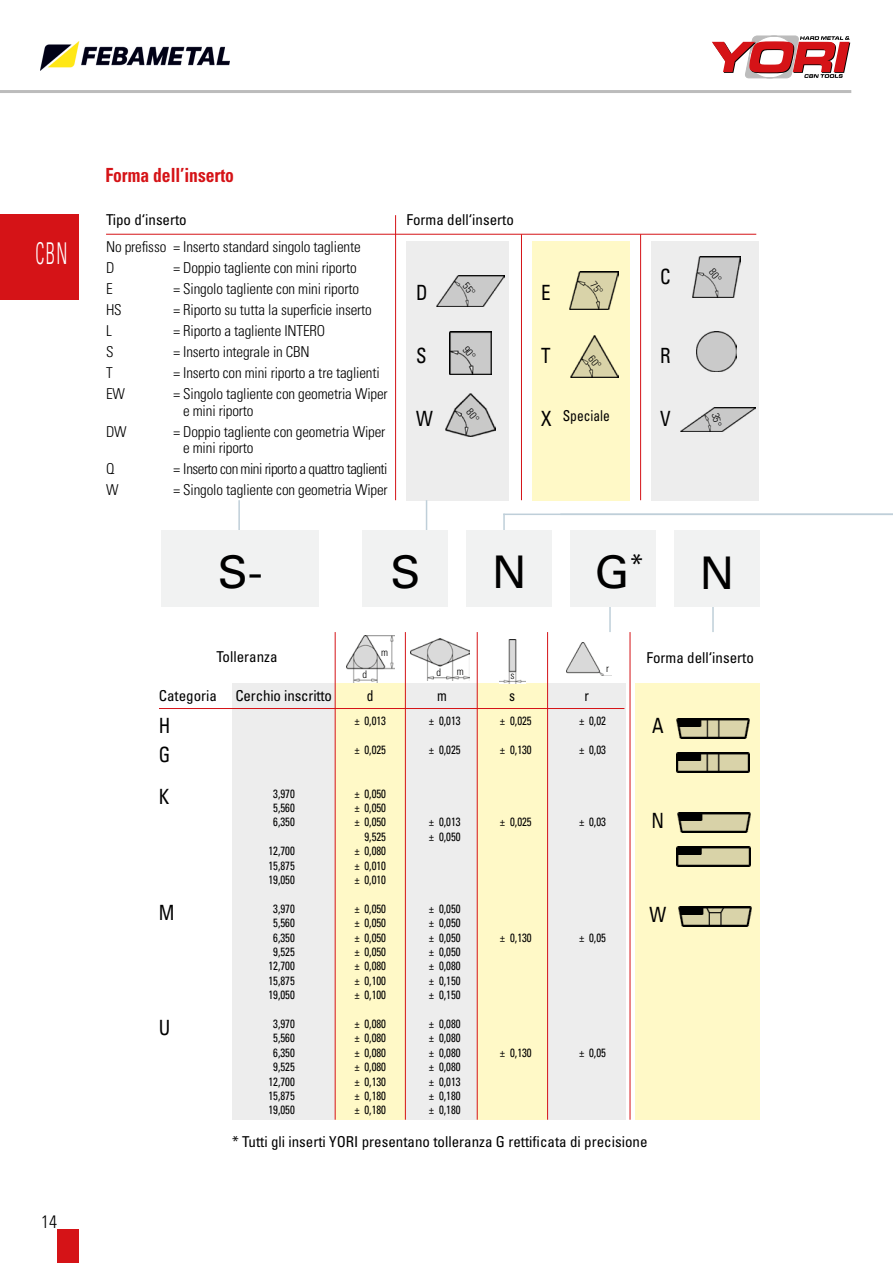
<style>
.page{position:relative;width:893px;height:1263px;background:#fff}
.page>*{position:absolute;margin:0;border:0;box-sizing:border-box;transform-origin:0 0}
.t1{font:45px "Univers";color:#000}
.t2{font:300 condensed 30px "Univers";color:#fff;scale:.6 1}
.t3{font:condensed 21px/42.5px "Univers";color:#000;scale:.9 1}
.t4{font:700 condensed 19.5px "Univers";color:#d51317;scale:.9 1}
.t5{font:300 condensed 18px "Univers";color:#000}
.t6{font:300 condensed 15px/21px "Univers";letter-spacing:-.01em;color:#000}
.t7{font:condensed 15px "Univers";color:#000}
.t8{font:condensed 15px "Univers";color:#000;scale:.9 1}
.t9{font:condensed 12px/14.4px "Univers";color:#000;text-align:justify;scale:.9 1}
.t10{font:300 condensed 10.5px "Univers";color:#000}
.s1{font-size:21px}
</style>
<div class="page">
<div style="left:406px;top:241px;width:103px;height:259px;background:#ededed"></div>
<div style="left:0;top:214px;width:78px;height:85px;background:#d51317"></div>
<div style="left:57px;top:1230px;width:21px;height:33px;background:#d51317"></div>
<hr style="left:503px;top:513px;width:390px;height:2px;background:#bfcfd9">
<hr style="left:712px;top:602px;width:2px;height:30px;background:#bfcfd9">
<hr style="left:609px;top:602px;width:2px;height:30px;background:#bfcfd9">
<div style="left:532px;top:241px;width:98px;height:259px;background:#fff9c7"></div>
<div style="left:652px;top:241px;width:107px;height:259px;background:#ededed"></div>
<hr style="left:395px;top:215px;width:1px;height:285px;background:#d51317">
<hr style="left:521px;top:234px;width:1px;height:266px;background:#d51317">
<img style="left:697px;top:332px;width:40px;height:40px">
<hr style="left:640px;top:234px;width:1px;height:266px;background:#d51317">
<img style="left:436px;top:275px;width:68px;height:31px">
<img style="left:449px;top:332px;width:42px;height:42px">
<img style="left:446px;top:394px;width:49px;height:42px">
<img style="left:680px;top:407px;width:75px;height:25px">
<img style="left:692px;top:257px;width:48px;height:40px">
<img style="left:570px;top:335px;width:49px;height:42px">
<img style="left:570px;top:272px;width:49px;height:38px">
<hr style="left:106px;top:234px;width:650px;height:1px;background:#d51317">
<hr style="left:238px;top:500px;width:2px;height:55px;background:#bfcfd9">
<hr style="left:426px;top:500px;width:1px;height:55px;background:#bfcfd9">
<hr style="left:503px;top:514px;width:2px;height:42px;background:#bfcfd9">
<div style="left:635px;top:683px;width:125px;height:437px;background:#fff9c7"></div>
<img style="left:678px;top:907px;width:73px;height:20px">
<div style="left:405px;top:683px;width:72px;height:437px;background:#ededed"></div>
<div style="left:477px;top:683px;width:71px;height:437px;background:#fff9c7"></div>
<div style="left:335px;top:683px;width:71px;height:437px;background:#fff9c7"></div>
<div style="left:548px;top:683px;width:78px;height:437px;background:#ededed"></div>
<div style="left:232px;top:683px;width:103px;height:437px;background:#ededed"></div>
<hr style="left:547px;top:632px;width:1px;height:488px;background:#d51317">
<hr style="left:477px;top:632px;width:1px;height:488px;background:#d51317">
<hr style="left:335px;top:632px;width:1px;height:488px;background:#d51317">
<hr style="left:405px;top:632px;width:1px;height:488px;background:#d51317">
<hr style="left:159px;top:708px;width:465px;height:1px;background:#d51317">
<img style="left:677px;top:812px;width:73px;height:20px">
<img style="left:677px;top:846px;width:73px;height:20px">
<img style="left:677px;top:718px;width:72px;height:20px">
<img style="left:677px;top:752px;width:72px;height:20px">
<div style="left:570px;top:530px;width:85px;height:76px;background:#f1f2f2"></div>
<div style="left:466px;top:530px;width:85px;height:76px;background:#f1f2f2"></div>
<div style="left:162px;top:530px;width:157px;height:76px;background:#f1f2f2"></div>
<div style="left:363px;top:530px;width:85px;height:76px;background:#f1f2f2"></div>
<img style="left:566px;top:643px;width:38px;height:32px">
<img style="left:410px;top:638px;width:59px;height:42px">
<div style="left:674px;top:530px;width:85px;height:76px;background:#f1f2f2"></div>
<hr style="left:630px;top:632px;width:1px;height:488px;background:#d51317">
<img style="left:347px;top:635px;width:47px;height:47px">
<img style="left:499px;top:639px;width:26px;height:44px">
<svg style="left:712px;top:36px;width:138px;height:42px"></svg>
<hr style="left:0;top:90px;width:851px;height:3px;background:#bcbcbc">
<img style="left:40px;top:41px;width:189px;height:30px">
<svg style="left:462px;top:282px;width:14px;height:11px"></svg>
<svg style="left:462px;top:345px;width:14px;height:12px"></svg>
<svg style="left:466px;top:408px;width:14px;height:12px"></svg>
<svg style="left:712px;top:412px;width:10px;height:14px"></svg>
<svg style="left:708px;top:268px;width:14px;height:12px"></svg>
<svg style="left:588px;top:355px;width:14px;height:11px"></svg>
<svg style="left:590px;top:281px;width:14px;height:12px"></svg>
<h2 class="t2" style="left:35px;top:236px;width:55px">CBN</h2>
<h3 class="t5" style="left:41px;top:1211px;width:17px">14</h3>
<h3 class="t4" style="left:105px;top:163px;width:144px">Forma dell’inserto</h3>
<p class="t7" style="left:106px;top:210px;width:82px">Tipo d‘inserto</p>
<p class="t6" style="left:106px;top:236px;width:62px">No prefisso<br>D<br>E<br>HS<br>L<br>S<br>T<br>EW</p>
<p class="t6" style="left:106px;top:421px;width:22px">DW</p>
<p class="t6" style="left:106px;top:458px;width:14px">Q<br>W</p>
<p class="t6" style="left:174px;top:236px;width:216px">= Inserto standard singolo tagliente<br>= Doppio tagliente con mini riporto<br>= Singolo tagliente con mini riporto<br>= Riporto su tutta la superficie inserto<br>= Riporto a tagliente INTERO<br>= Inserto integrale in CBN<br>= Inserto con mini riporto a tre taglienti = Singolo tagliente con geometria Wiper</p>
<p class="t6" style="left:174px;top:400px;width:213px;text-indent:10px">e mini riporto<br>= Doppio tagliente con geometria Wiper</p>
<p class="t6" style="left:174px;top:437px;width:216px;text-indent:10px">e mini riporto<br>= Inserto con mini riporto a quattro taglienti = Singolo tagliente con geometria Wiper</p>
<p class="t7" style="left:406px;top:210px;width:109px">Forma dell‘inserto</p>
<h3 class="t3" style="left:416px;top:271px;width:14px">D</h3>
<h3 class="t3" style="left:416px;top:334px;width:13px">S</h3>
<h3 class="t3" style="left:416px;top:397px;width:20px">W</h3>
<h3 class="t3" style="left:541px;top:270px;width:12px">E</h3>
<h3 class="t3" style="left:541px;top:333px;width:12px">T</h3>
<p class="t8" style="left:541px;top:406px;width:78px"><span class="s1">X</span> Speciale</p>
<h3 class="t3" style="left:660px;top:255px;width:13px">C</h3>
<h3 class="t3" style="left:660px;top:333px;width:13px">R</h3>
<h3 class="t3" style="left:660px;top:396px;width:13px">V</h3>
<h1 class="t1" style="left:218px;top:544px;width:46px">S-</h1>
<h1 class="t1" style="left:391px;top:544px;width:32px">S</h1>
<h1 class="t1" style="left:492px;top:544px;width:37px">N</h1>
<h1 class="t1" style="left:594px;top:544px;width:51px">G<sup>*</sup></h1>
<h1 class="t1" style="left:700px;top:545px;width:37px">N</h1>
<p class="t10" style="left:381px;top:646px;width:9px">m</p>
<p class="t7" style="left:216px;top:647px;width:63px">Tolleranza</p>
<p class="t7" style="left:646px;top:648px;width:109px">Forma dell‘inserto</p>
<p class="t7" style="left:159px;top:686px;width:175px">Categoria Cerchio inscritto</p>
<h3 class="t3" style="left:159px;top:704px;width:14px">H</h3>
<h3 class="t3" style="left:159px;top:732px;width:14px">G<br>K</h3>
<h3 class="t3" style="left:159px;top:890px;width:19px">M</h3>
<h3 class="t3" style="left:159px;top:1005px;width:14px">U</h3>
<p class="t9" style="left:273px;top:786px;width:25px">3,970<br>5,560<br>6,350</p>
<p class="t9" style="left:268px;top:843px;width:31px">12,700<br>15,875<br>19,050</p>
<p class="t9" style="left:268px;top:901px;width:31px;text-align:center">3,970<br>5,560<br>6,350<br>9,525<br>12,700<br>15,875<br>19,050</p>
<p class="t9" style="left:268px;top:1016px;width:31px;text-align:center">3,970<br>5,560<br>6,350<br>9,525<br>12,700<br>15,875<br>19,050</p>
<p class="t10" style="left:363px;top:668px;width:6px">d</p>
<p class="t10" style="left:436px;top:666px;width:6px">d</p>
<p class="t10" style="left:457px;top:665px;width:9px">m</p>
<p class="t10" style="left:510px;top:669px;width:6px">s</p>
<p class="t8" style="left:367px;top:686px;width:9px">d</p>
<p class="t8" style="left:437px;top:686px;width:12px">m</p>
<p class="t8" style="left:509px;top:686px;width:8px">s</p>
<p class="t8" style="left:584px;top:686px;width:6px">r</p>
<p class="t10" style="left:606px;top:662px;width:4px">r</p>
<p class="t9" style="left:354px;top:714px;width:37px">± 0,013</p>
<p class="t9" style="left:354px;top:742px;width:37px">± 0,025</p>
<p class="t9" style="left:354px;top:786px;width:37px;text-align:right">± 0,050 ± 0,050 ± 0,050<br>9,525<br>± 0,080 ± 0,010 ± 0,010</p>
<p class="t9" style="left:354px;top:901px;width:37px">± 0,050 ± 0,050 ± 0,050 ± 0,050 ± 0,080 ± 0,100 ± 0,100</p>
<p class="t9" style="left:354px;top:1016px;width:37px">± 0,080 ± 0,080 ± 0,080 ± 0,080 ± 0,130 ± 0,180 ± 0,180</p>
<p class="t9" style="left:429px;top:714px;width:37px">± 0,013</p>
<p class="t9" style="left:429px;top:742px;width:37px">± 0,025</p>
<p class="t9" style="left:429px;top:814px;width:37px">± 0,013 ± 0,050</p>
<p class="t9" style="left:429px;top:901px;width:37px">± 0,050 ± 0,050 ± 0,050 ± 0,050 ± 0,080 ± 0,150 ± 0,150</p>
<p class="t9" style="left:429px;top:1016px;width:37px">± 0,080 ± 0,080 ± 0,080 ± 0,080 ± 0,013 ± 0,180 ± 0,180</p>
<p class="t9" style="left:500px;top:714px;width:37px">± 0,025</p>
<p class="t9" style="left:500px;top:742px;width:37px">± 0,130</p>
<p class="t9" style="left:500px;top:814px;width:37px">± 0,025</p>
<p class="t9" style="left:500px;top:930px;width:37px">± 0,130</p>
<p class="t9" style="left:500px;top:1045px;width:37px">± 0,130</p>
<p class="t9" style="left:579px;top:714px;width:31px">± 0,02</p>
<p class="t9" style="left:579px;top:742px;width:31px">± 0,03</p>
<p class="t9" style="left:579px;top:814px;width:31px">± 0,03</p>
<p class="t9" style="left:579px;top:930px;width:31px">± 0,05</p>
<p class="t9" style="left:579px;top:1045px;width:31px">± 0,05</p>
<h3 class="t3" style="left:652px;top:704px;width:14px">A</h3>
<h3 class="t3" style="left:651px;top:798px;width:16px">N</h3>
<h3 class="t3" style="left:649px;top:893px;width:20px">W</h3>
<p class="t7" style="left:232px;top:1132px;width:417px">* Tutti gli inserti YORI presentano tolleranza G rettificata di precisione</p>
</div>
